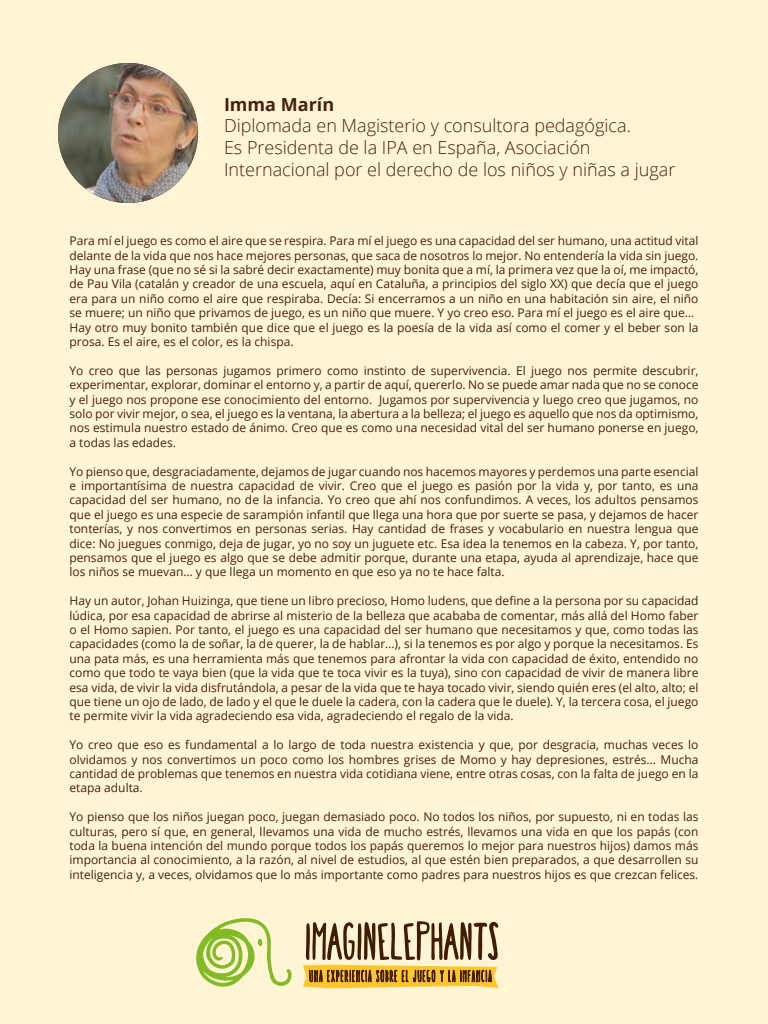
<style>
.page{position:relative;width:768px;height:1024px;background:#fff5d4}
.page>*{position:absolute;margin:0;border:0;box-sizing:border-box;transform-origin:0 0}
.t1{font:300 18px/21.6px "Open Sans";color:#471f0f}
.t2{font:700 18px "Open Sans";color:#471f0f}
.t3{font:12px/14.4px "Open Sans";color:#471f0f;text-align:justify}
</style>
<div class="page">
<svg style="left:196px;top:918px;width:96px;height:69px"></svg>
<svg style="left:303px;top:921px;width:196px;height:67px"></svg>
<img style="left:58px;top:63px;width:140px;height:140px;border-radius:70px">
<h1 class="t2" style="left:224px;top:92px;width:112px">Imma Marín</h1>
<h1 class="t1" style="left:224px;top:115px;width:453px">Diplomada en Magisterio y consultora pedagógica.<br>Es Presidenta de la IPA en España, Asociación<br>Internacional por el derecho de los niños y niñas a jugar</h1>
<p class="t3" style="left:70px;top:233px;width:631px;text-align:left">Para mí el juego es como el aire que se respira. Para mí el juego es una capacidad del ser humano, una actitud vital delante de la vida que nos hace mejores personas, que saca de nosotros lo mejor. No entendería la vida sin juego.<br>Hay una frase (que no sé si la sabré decir exactamente) muy bonita que a mí, la primera vez que la oí, me impactó, de Pau Vila (catalán y creador de una escuela, aquí en Cataluña, a principios del siglo XX) que decía que el juego era para un niño como el aire que respiraba. Decía: Si encerramos a un niño en una habitación sin aire, el niño se muere; un niño que privamos de juego, es un niño que muere. Y yo creo eso. Para mí el juego es el aire que… Hay otro muy bonito también que dice que el juego es la poesía de la vida así como el comer y el beber son la prosa. Es el aire, es el color, es la chispa.</p>
<p class="t3" style="left:70px;top:363px;width:631px">Yo creo que las personas jugamos primero como instinto de supervivencia. El juego nos permite descubrir, experimentar, explorar, dominar el entorno y, a partir de aquí, quererlo. No se puede amar nada que no se conoce y el juego nos propone ese conocimiento del entorno. Jugamos por supervivencia y luego creo que jugamos, no solo por vivir mejor, o sea, el juego es la ventana, la abertura a la belleza; el juego es aquello que nos da optimismo, nos estimula nuestro estado de ánimo. Creo que es como una necesidad vital del ser humano ponerse en juego, a todas las edades.</p>
<p class="t3" style="left:70px;top:464px;width:631px">Yo pienso que, desgraciadamente, dejamos de jugar cuando nos hacemos mayores y perdemos una parte esencial e importantísima de nuestra capacidad de vivir. Creo que el juego es pasión por la vida y, por tanto, es una capacidad del ser humano, no de la infancia. Yo creo que ahí nos confundimos. A veces, los adultos pensamos que el juego es una especie de sarampión infantil que llega una hora que por suerte se pasa, y dejamos de hacer tonterías, y nos convertimos en personas serias. Hay cantidad de frases y vocabulario en nuestra lengua que dice: No juegues conmigo, deja de jugar, yo no soy un juguete etc. Esa idea la tenemos en la cabeza. Y, por tanto, pensamos que el juego es algo que se debe admitir porque, durante una etapa, ayuda al aprendizaje, hace que los niños se muevan… y que llega un momento en que eso ya no te hace falta.</p>
<p class="t3" style="left:70px;top:593px;width:631px">Hay un autor, Johan Huizinga, que tiene un libro precioso, Homo ludens, que define a la persona por su capacidad lúdica, por esa capacidad de abrirse al misterio de la belleza que acababa de comentar, más allá del Homo faber o el Homo sapien. Por tanto, el juego es una capacidad del ser humano que necesitamos y que, como todas las capacidades (como la de soñar, la de querer, la de hablar…), si la tenemos es por algo y porque la necesitamos. Es una pata más, es una herramienta más que tenemos para afrontar la vida con capacidad de éxito, entendido no como que todo te vaya bien (que la vida que te toca vivir es la tuya), sino con capacidad de vivir de manera libre esa vida, de vivir la vida disfrutándola, a pesar de la vida que te haya tocado vivir, siendo quién eres (el alto, alto; el que tiene un ojo de lado, de lado y el que le duele la cadera, con la cadera que le duele). Y, la tercera cosa, el juego te permite vivir la vida agradeciendo esa vida, agradeciendo el regalo de la vida.</p>
<p class="t3" style="left:70px;top:737px;width:631px">Yo creo que eso es fundamental a lo largo de toda nuestra existencia y que, por desgracia, muchas veces lo olvidamos y nos convertimos un poco como los hombres grises de Momo y hay depresiones, estrés… Mucha cantidad de problemas que tenemos en nuestra vida cotidiana viene, entre otras cosas, con la falta de juego en la etapa adulta.</p>
<p class="t3" style="left:70px;top:809px;width:631px">Yo pienso que los niños juegan poco, juegan demasiado poco. No todos los niños, por supuesto, ni en todas las culturas, pero sí que, en general, llevamos una vida de mucho estrés, llevamos una vida en que los papás (con toda la buena intención del mundo porque todos los papás queremos lo mejor para nuestros hijos) damos más importancia al conocimiento, a la razón, al nivel de estudios, al que estén bien preparados, a que desarrollen su inteligencia y, a veces, olvidamos que lo más importante como padres para nuestros hijos es que crezcan felices.</p>
</div>
